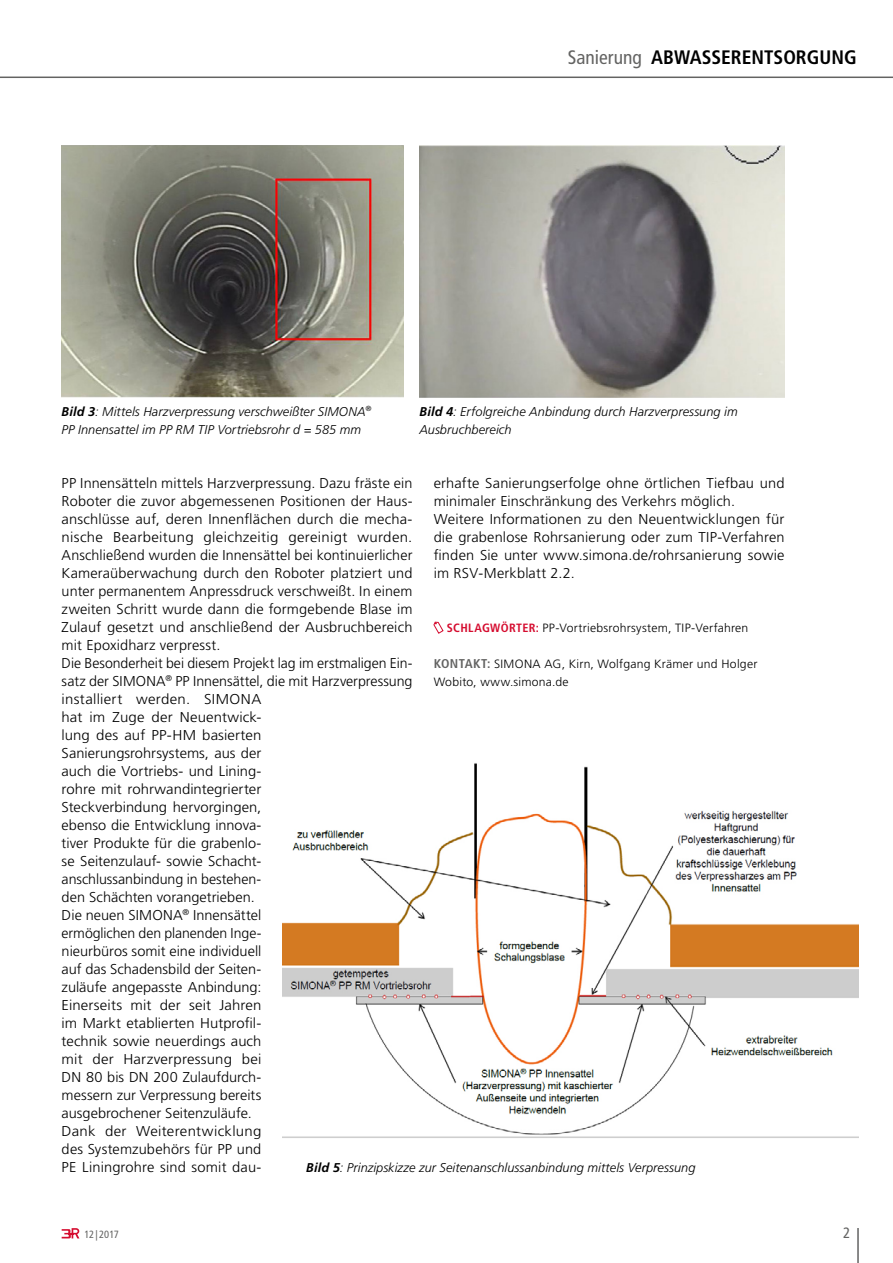
<style>
.page{position:relative;width:893px;height:1263px;background:#fff}
.page>*{position:absolute;margin:0;border:0;box-sizing:border-box;transform-origin:0 0}
.t1{font:700 condensed 19.5px "Frutiger LT Pro";color:#000}
.t2{font:condensed 15px "Frutiger LT Pro";color:#636362}
.Fliesstext{font:300 14.25px/18px "Frutiger LT Pro";letter-spacing:.005em;color:#000;text-align:justify}
.Fliesstext-2{font:300 14.25px/18px "Frutiger LT Pro";letter-spacing:.005em;color:#000;text-align:justify;scale:1.04 1}
.Fliesstext-3{font:300 14.25px/18px "Frutiger LT Pro";letter-spacing:.005em;color:#000;text-align:justify;scale:1.05 1}
.Bildunterschrift{font:italic 300 12.75px/18px "Frutiger LT Pro";letter-spacing:.005em;color:#000}
.Kontakt_Kurzbericht{font:300 12px/18px "Frutiger LT Pro";letter-spacing:.02em;color:#000}
.t3{font:condensed 10.5px "Frutiger LT Pro";letter-spacing:-.015em;color:#636362}
.s1{font-weight:400;color:#636362}
.s2{font-weight:700}
.s3{font-weight:700;font-stretch:condensed;color:#d50c2f}
.s4{font-weight:700;font-stretch:condensed;font-size:12.75px;color:#636362}
</style>
<div class="page">
<hr style="left:857px;top:1228px;width:2px;height:35px;background:#636362">
<hr style="left:0;top:77px;width:893px;height:1px;background:#636362">
<svg style="left:62px;top:1228px;width:17px;height:10px"></svg>
<svg style="left:433px;top:622px;width:10px;height:12px"></svg>
<img style="left:62px;top:146px;width:341px;height:252px">
<img style="left:419px;top:146px;width:365px;height:252px">
<img style="left:283px;top:763px;width:576px;height:375px">
<div style="left:695px;top:711px;width:177px;height:79px;background:#fff"></div>
<h1 class="t1" style="left:568px;top:46px;width:290px"><span class="s1">Sanierung</span> ABWASSERENTSORGUNG</h1>
<p class="Bildunterschrift" style="left:62px;top:402px;width:311px"><span class="s2">Bild 3</span>: Mittels Harzverpressung verschweißter SIMONA<sup>®<br></sup>PP Innensattel im PP RM TIP Vortriebsrohr d = 585 mm</p>
<p class="Bildunterschrift" style="left:419px;top:402px;width:320px"><span class="s2">Bild 4</span>: Erfolgreiche Anbindung durch Harzverpressung im<br>Ausbruchbereich</p>
<p class="Fliesstext" style="left:62px;top:474px;width:352px">PP Innensätteln mittels Harzverpressung. Dazu fräste ein Roboter die zuvor abgemessenen Positionen der Haus&shy;anschlüsse auf, deren Innenflächen durch die mecha&shy;nische Bearbeitung gleichzeitig gereinigt wurden.<br>Anschließend wurden die Innensättel bei kontinuierlicher Kameraüberwachung durch den Roboter platziert und unter permanentem Anpressdruck verschweißt. In einem zweiten Schritt wurde dann die formgebende Blase im Zulauf gesetzt und anschließend der Ausbruchbereich mit Epoxidharz verpresst.</p>
<p class="Fliesstext" style="left:62px;top:654px;width:352px;text-align:left">Die Besonderheit bei diesem Projekt lag im erstmaligen Ein&shy;satz der SIMONA<sup>®</sup> PP Innensättel, die mit Harzverpressung installiert werden. SIMONA<br>hat im Zuge der Neuentwick-<br>lung des auf PP-HM basierten<br>Sanierungsrohrsystems, aus der<br>auch die Vortriebs- und Lining-<br>rohre mit rohrwandintegrierter<br>Steckverbindung hervorgingen,<br>ebenso die Entwicklung innova-<br>tiver Produkte für die grabenlo-<br>se Seitenzulauf- sowie Schacht-<br>anschlussanbindung in bestehen-<br>den Schächten vorangetrieben.</p>
<p class="Fliesstext" style="left:62px;top:906px;width:201px">Die neuen SIMONA<sup>®</sup> Innensättel ermöglichen den planenden Inge&shy;nieurbüros somit eine individuell auf das Schadensbild der Seiten&shy;zuläufe angepasste Anbindung:<br>Einerseits mit der seit Jahren im Markt etablierten Hutprofil&shy;technik sowie neuerdings auch mit der Harzverpressung bei DN 80 bis DN 200 Zulaufdurch&shy;messern zur Verpressung bereits ausgebrochener Seitenzuläufe.</p>
<p class="Fliesstext-3" style="left:62px;top:1122px;width:192px">Dank der Weiterentwicklung des Systemzubehörs für PP und PE Liningrohre sind somit dau-</p>
<p class="Fliesstext" style="left:434px;top:474px;width:352px">erhafte Sanierungserfolge ohne örtlichen Tiefbau und minimaler Einschränkung des Verkehrs möglich.</p>
<p class="Fliesstext-2" style="left:434px;top:510px;width:339px">Weitere Informationen zu den Neuentwicklungen für die grabenlose Rohrsanierung oder zum TIP-Verfahren finden Sie unter www.simona.de/rohrsanierung sowie im RSV-Merkblatt 2.2.</p>
<p class="Kontakt_Kurzbericht" style="left:447px;top:618px;width:303px"><span class="s3">SCHLAGWÖRTER:</span> PP-Vortriebsrohrsystem, TIP-Verfahren</p>
<p class="Kontakt_Kurzbericht" style="left:434px;top:654px;width:325px"><span class="s4">KONTAKT:</span> SIMONA AG, Kirn, Wolfgang Krämer und Holger<br>Wobito, www.simona.de</p>
<p class="Bildunterschrift" style="left:306px;top:1158px;width:391px"><span class="s2">Bild 5</span>: Prinzipskizze zur Seitenanschlussanbindung mittels Verpressung</p>
<p class="t3" style="left:84px;top:1229px;width:36px">12 | 2017</p>
<p class="t2" style="left:843px;top:1224px;width:9px">2</p>
</div>
